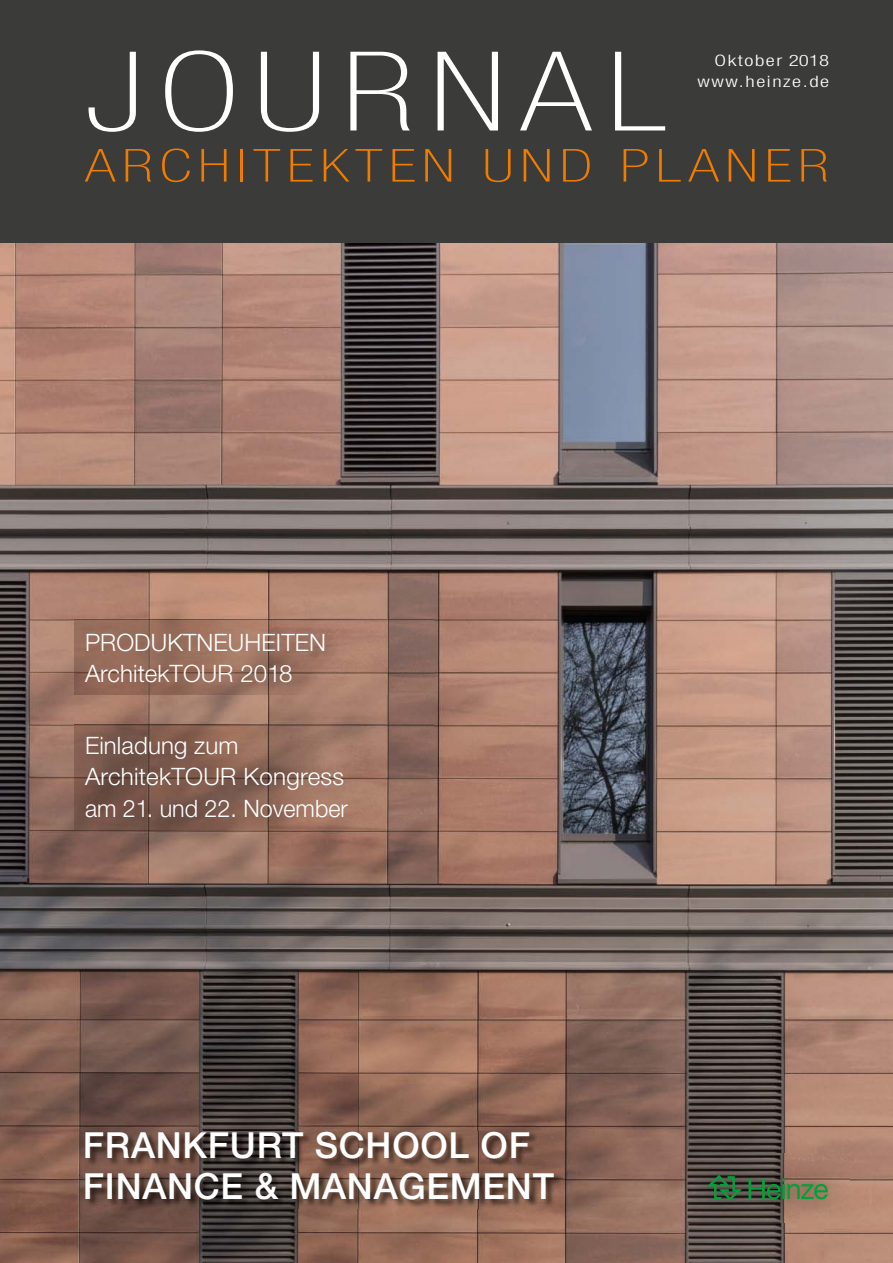
<style>
.page{position:relative;width:893px;height:1263px;background:#fff}
.page>*{position:absolute;margin:0;border:0;box-sizing:border-box;transform-origin:0 0}
.t1{font:100 condensed 110.25px "Helvetica Neue LT Std";letter-spacing:.1em;color:#fff;scale:1.33 1}
.t2{font:100 condensed 45.6px "Helvetica Neue LT Std";letter-spacing:.1em;color:#ef7c00;scale:1.39 1}
.t3{font:500 36px/40.5px "Helvetica Neue LT Std";letter-spacing:.02em;color:#fff}
.t4{font:300 24px/31.5px "Helvetica Neue LT Std";letter-spacing:.005em;color:#fff}
.t5{font:300 condensed 15.75px/21px "Helvetica Neue LT Std";letter-spacing:.075em;color:#fff;text-align:right;scale:1.33 1}
</style>
<div class="page">
<img style="left:0;top:242px;width:893px;height:1021px">
<div style="left:0;top:0;width:893px;height:242px;background:#3b3b3a"></div>
<img style="left:688px;top:1153px;width:162px;height:69px">
<svg style="left:707px;top:1175px;width:121px;height:26px;background:#4c6746"></svg>
<img style="left:85px;top:1132px;width:478px;height:76px">
<img style="left:74px;top:620px;width:360px;height:74px">
<img style="left:74px;top:725px;width:360px;height:105px">
<h1 class="t1" style="left:85px;top:30px;width:440px">JOURNAL</h1>
<p class="t5" style="left:698px;top:50px;width:100px">Oktober 2018 www.heinze.de</p>
<h2 class="t2" style="left:85px;top:140px;width:537px">ARCHITEKTEN UND PLANER</h2>
<p class="t4" style="left:85px;top:626px;width:242px">PRODUKTNEUHEITEN<br>ArchitekTOUR 2018</p>
<p class="t4" style="left:85px;top:729px;width:264px">Einladung zum<br>ArchitekTOUR Kongress am 21. und 22. November</p>
<h3 class="t3" style="left:83px;top:1125px;width:473px">FRANKFURT SCHOOL OF<br>FINANCE &amp; MANAGEMENT</h3>
</div>
